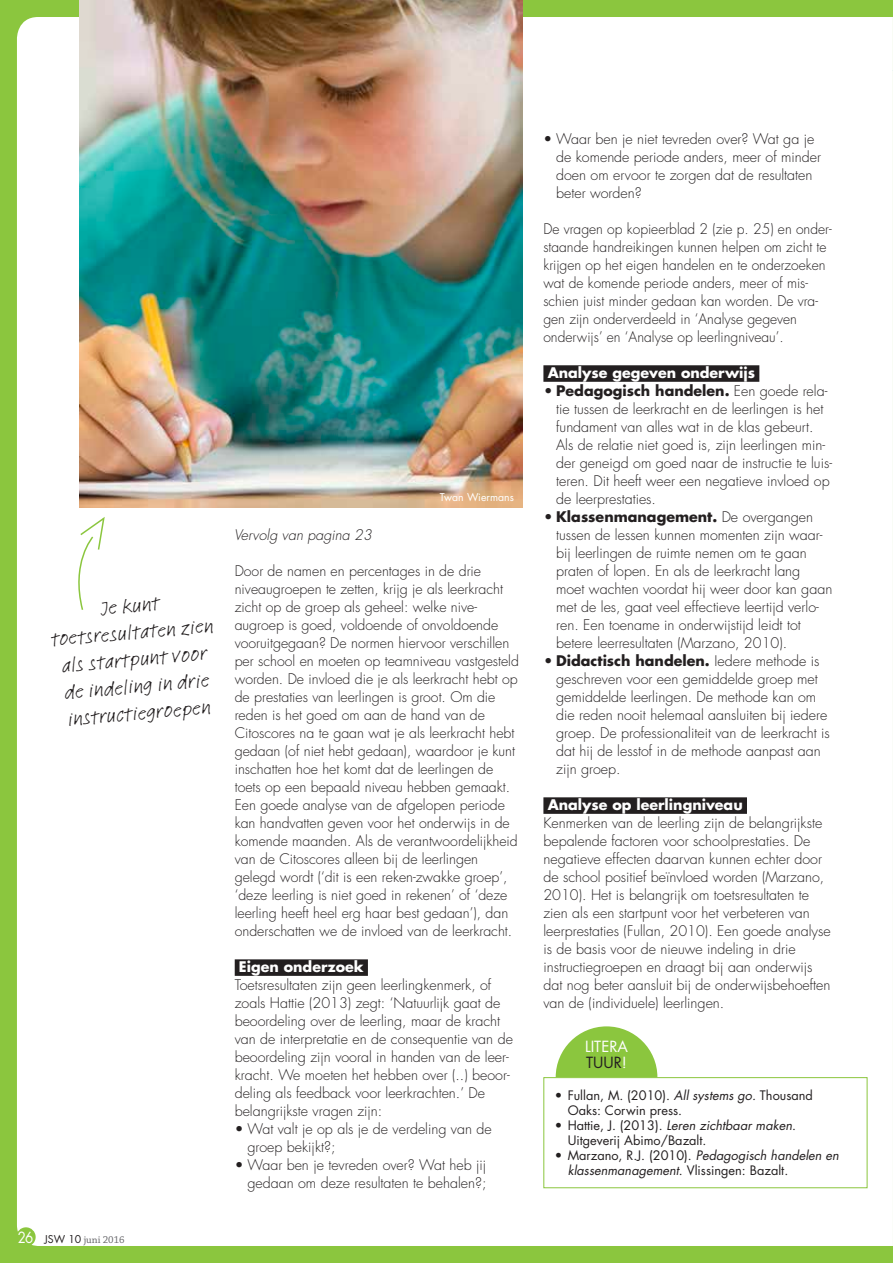
<style>
.page{position:relative;width:893px;height:1263px;background:#8bc63e}
.page>*{position:absolute;margin:0;border:0;box-sizing:border-box;transform-origin:0 0}
.t1{font:21px/27px "Linotype Feltpen";color:#231f20;text-align:center}
.t2{font:15px/16.5px "Futura Std";color:#fff}
.t3{font:300 14.25px/18px "Futura Std";color:#231f20}
.t4{font:700 14.25px "Futura Std";color:#fff}
.t5{font:italic 300 14.25px "Futura Std";color:#231f20}
.t6{font:12.75px/15px "Futura Std";color:#231f20}
.t7{font:10.5px "Chaparral Pro";color:#636366}
.t8{font:10.5px "Futura Std";color:#fff}
.s1{font-family:"Futura Std";font-size:15px;color:#fff}
.s2{font-family:"Futura Std";color:#231f20}
.s3{font-weight:700}
.s4{color:#231f20}
.s5{font-style:italic}
</style>
<div class="page">
<div style="left:17px;top:17px;width:876px;height:1229px;background:#fff"></div>
<img style="left:79px;top:0;width:443px;height:508px">
<div style="left:235px;top:959px;width:133px;height:17px;background:#231f20"></div>
<div style="left:543px;top:365px;width:216px;height:17px;background:#231f20"></div>
<div style="left:543px;top:797px;width:204px;height:17px;background:#231f20"></div>
<svg style="left:892px;top:17px;width:1px;height:107px"></svg>
<div style="left:543px;top:1077px;width:324px;height:111px;border:1px solid #8bc63e"></div>
<svg style="left:556px;top:1026px;width:101px;height:51px"></svg>
<svg style="left:71px;top:515px;width:35px;height:97px;background:#f8fbf3"></svg>
<div style="left:16px;top:1227px;width:20px;height:20px;background:#8bc63e;border-radius:50%"></div>
<h1 class="t1" style="left:47px;top:598px;width:165px;rotate:-5deg">Je kunt toetsresultaten zien als startpunt voor de indeling in drie instructiegroepen</h1>
<p class="t7" style="left:18px;top:1234px;width:109px"><span class="s1">26</span> <span class="s2">JSW 10</span> juni 2016</p>
<p class="t5" style="left:234px;top:526px;width:139px">Vervolg van pagina 23</p>
<p class="t8" style="left:440px;top:490px;width:76px">Twan Wiermans</p>
<p class="t3" style="left:235px;top:562px;width:286px">Door de namen en percentages in de drie niveaugroepen te zetten, krijg je als leerkracht zicht op de groep als geheel: welke nive&shy;augroep is goed, voldoende of onvoldoende vooruitgegaan? De normen hiervoor verschillen per school en moeten op teamniveau vastgesteld worden. De invloed die je als leerkracht hebt op de prestaties van leerlingen is groot. Om die reden is het goed om aan de hand van de Citoscores na te gaan wat je als leerkracht hebt gedaan (of niet hebt gedaan), waardoor je kunt inschatten hoe het komt dat de leerlingen de toets op een bepaald niveau hebben gemaakt.<br>Een goede analyse van de afgelopen periode kan handvatten geven voor het onderwijs in de komende maanden. Als de verantwoordelijkheid van de Citoscores alleen bij de leerlingen gelegd wordt (‘dit is een reken-zwakke groep’, ‘deze leerling is niet goed in rekenen’ of ‘deze leerling heeft heel erg haar best gedaan’), dan onderschatten we de invloed van de leerkracht.</p>
<p class="t4" style="left:239px;top:957px;width:126px">Eigen onderzoek</p>
<p class="t3" style="left:235px;top:976px;width:280px">Toetsresultaten zijn geen leerlingkenmerk, of zoals Hattie (2013) zegt: ‘Natuurlijk gaat de beoordeling over de leerling, maar de kracht van de interpretatie en de consequentie van de beoordeling zijn vooral in handen van de leer&shy;kracht. We moeten het hebben over (..) beoor&shy;deling als feedback voor leerkrachten.’ De belangrijkste vragen zijn:</p>
<p class="t3" style="left:247px;top:1120px;width:246px;text-indent:-13px">• Wat valt je op als je de verdeling van de groep bekijkt?;</p>
<p class="t3" style="left:235px;top:1156px;width:253px;text-align:right">• Waar ben je tevreden over? Wat heb jij gedaan om deze resultaten te behalen?;</p>
<p class="t3" style="left:556px;top:130px;width:266px;text-indent:-13px">• Waar ben je niet tevreden over? Wat ga je de komende periode anders, meer of minder doen om ervoor te zorgen dat de resultaten beter worden?</p>
<p class="t3" style="left:543px;top:220px;width:290px">De vragen op kopieerblad 2 (zie p. 25) en onder&shy;staande handreikingen kunnen helpen om zicht te krijgen op het eigen handelen en te onderzoeken wat de komende periode anders, meer of mis&shy;schien juist minder gedaan kan worden. De vra&shy;gen zijn onderverdeeld in ‘Analyse gegeven onderwijs’ en ‘Analyse op leerlingniveau’.</p>
<p class="t4" style="left:548px;top:363px;width:209px">Analyse gegeven onderwijs</p>
<p class="t3" style="left:556px;top:382px;width:277px;text-indent:-13px"><span class="s3">• Pedagogisch handelen.</span> Een goede rela&shy;tie tussen de leerkracht en de leerlingen is het fundament van alles wat in de klas gebeurt.<br>Als de relatie niet goed is, zijn leerlingen min&shy;der geneigd om goed naar de instructie te luis&shy;teren. Dit heeft weer een negatieve invloed op de leerprestaties.</p>
<p class="t3" style="left:556px;top:508px;width:278px;text-indent:-13px"><span class="s3">• Klassenmanagement.</span> De overgangen tussen de lessen kunnen momenten zijn waar&shy;bij leerlingen de ruimte nemen om te gaan praten of lopen. En als de leerkracht lang<br>moet wachten voordat hij weer door kan gaan met de les, gaat veel effectieve leertijd verlo&shy;ren. Een toename in onderwijstijd leidt tot betere leerresultaten (Marzano, 2010).</p>
<p class="t3" style="left:556px;top:652px;width:275px;text-indent:-13px"><span class="s3">• Didactisch handelen.</span> Iedere methode is geschreven voor een gemiddelde groep met gemiddelde leerlingen. De methode kan om die reden nooit helemaal aansluiten bij iedere groep. De professionaliteit van de leerkracht is dat hij de lesstof in de methode aanpast aan zijn groep.</p>
<p class="t4" style="left:548px;top:795px;width:197px">Analyse op leerlingniveau</p>
<p class="t3" style="left:543px;top:814px;width:289px">Kenmerken van de leerling zijn de belangrijkste bepalende factoren voor schoolprestaties. De negatieve effecten daarvan kunnen echter door de school positief beïnvloed worden (Marzano, 2010). Het is belangrijk om toetsresultaten te zien als een startpunt voor het verbeteren van leerprestaties (Fullan, 2010). Een goede analyse is de basis voor de nieuwe indeling in drie instructiegroepen en draagt bij aan onderwijs dat nog beter aansluit bij de onderwijsbehoeften van de (individuele) leerlingen.</p>
<p class="t2" style="left:585px;top:1038px;width:44px">LITERA<br><span class="s4">TUUR</span>!</p>
<p class="t6" style="left:568px;top:1087px;width:247px;text-indent:-13px">• Fullan, M. (2010). <span class="s5">All systems go.</span> Thousand<br>Oaks: Corwin press.</p>
<p class="t6" style="left:568px;top:1117px;width:230px;text-indent:-13px">• Hattie, J. (2013). <span class="s5">Leren zichtbaar maken</span>.<br>Uitgeverij Abimo/Bazalt.</p>
<p class="t6" style="left:568px;top:1147px;width:273px;text-indent:-13px">• Marzano, R.J. (2010). <span class="s5">Pedagogisch handelen en klassenmanagement</span>. Vlissingen: Bazalt.</p>
</div>
